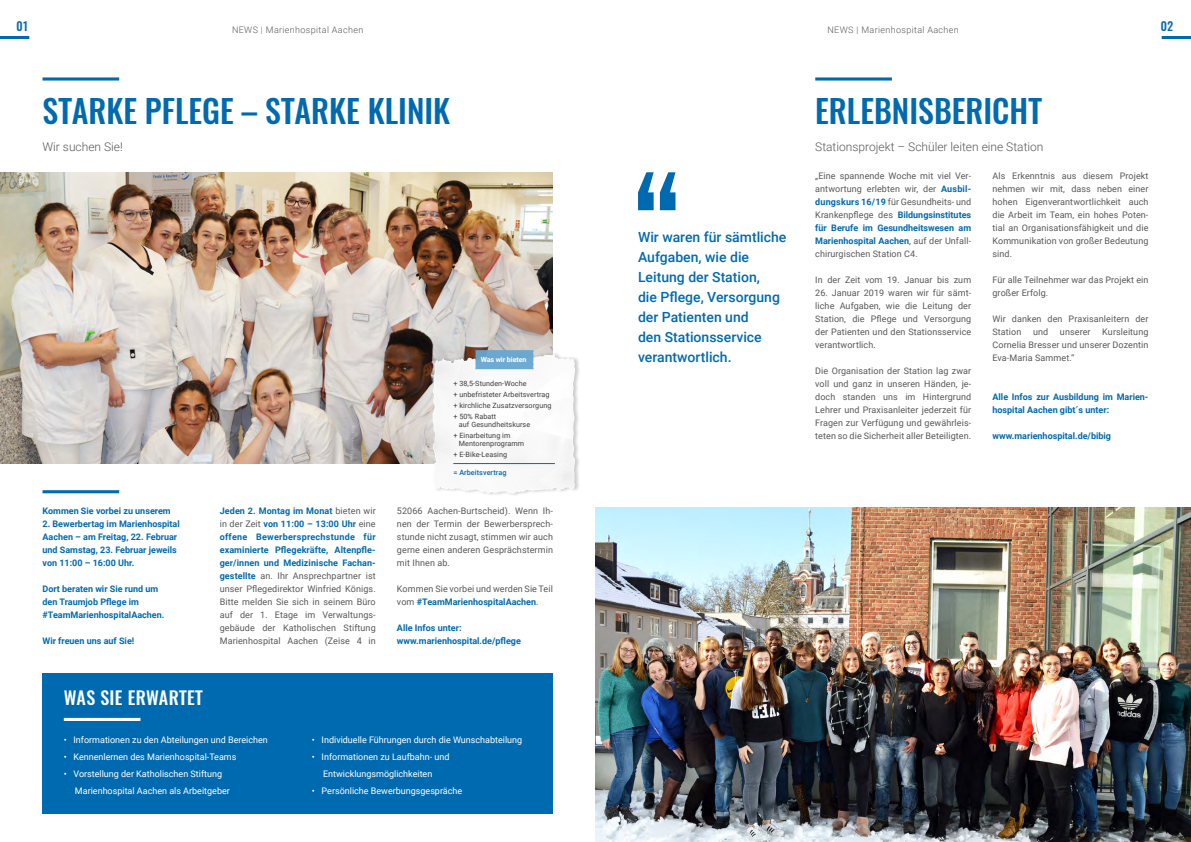
<style>
.page{position:relative;width:1191px;height:842px;background:#fff}
.page>*{position:absolute;margin:0;border:0;box-sizing:border-box;transform-origin:0 0}
.Headline{font:500 32px "Oswald";color:#006ab0}
.t1{font:500 18px "Oswald";letter-spacing:.02em;color:#fff}
.t2{font:500 14px/20px "Roboto";color:#006ab0}
.t3{font:300 12px "Roboto";color:#58585a}
.t4{font:500 12px "Oswald";color:#006ab0}
.t5{font:9px/13px "Roboto";letter-spacing:.01em;color:#58585a;text-align:justify}
.t6{font:700 9px/13px "Roboto";color:#006ab0}
.t7{font:9px "Roboto";color:#fff}
.t8{font:300 9px "Roboto";letter-spacing:.04em;color:#58585a}
.t9{font:7.2px "Roboto";letter-spacing:.01em;color:#3e3d40}
.t10{font:500 7.2px "Roboto";letter-spacing:.01em;color:#006ab0}
.t11{font:700 7.1px "Roboto";letter-spacing:-.01em;color:#fff}
.s1{font-weight:700;color:#006ab0}
</style>
<div class="page">
<hr style="left:0;top:36px;width:29px;height:3px;background:#006ab0">
<hr style="left:1161px;top:36px;width:30px;height:3px;background:#006ab0">
<img style="left:0;top:172px;width:553px;height:291px">
<hr style="left:43px;top:490px;width:76px;height:3px;background:#006ab0">
<div style="left:43px;top:673px;width:510px;height:141px;background:#006ab0"></div>
<img style="left:595px;top:508px;width:596px;height:334px">
<hr style="left:64px;top:718px;width:76px;height:3px;background:#fff">
<div style="left:432px;top:351px;width:149px;height:146px;background:#000;opacity:.2"></div>
<svg style="left:432px;top:350px;width:143px;height:144px"></svg>
<svg style="left:638px;top:172px;width:37px;height:38px"></svg>
<svg style="left:43px;top:77px;width:76px;height:4px"></svg>
<svg style="left:815px;top:77px;width:77px;height:4px"></svg>
<p class="t4" style="left:16px;top:20px;width:14px">01</p>
<p class="t8" style="left:232px;top:24px;width:133px">NEWS | Marienhospital Aachen</p>
<p class="t8" style="left:827px;top:24px;width:133px">NEWS | Marienhospital Aachen</p>
<p class="t4" style="left:1161px;top:20px;width:14px">02</p>
<p class="Headline" style="left:43px;top:95px;width:409px">STARKE PFLEGE – STARKE KLINIK</p>
<p class="Headline" style="left:815px;top:95px;width:228px">ERLEBNISBERICHT</p>
<p class="t3" style="left:43px;top:138px;width:82px">Wir suchen Sie!</p>
<p class="t3" style="left:815px;top:138px;width:230px">Stationsprojekt – Schüler leiten eine Station</p>
<p class="t11" style="left:481px;top:355px;width:47px">Was wir bieten</p>
<p class="t6" style="left:43px;top:504px;width:130px">Kommen Sie vorbei zu unserem</p>
<p class="t6" style="left:43px;top:517px;width:139px">2. Bewerbertag im Marienhospital<br>Aachen – am Freitag, 22. Februar</p>
<p class="t6" style="left:43px;top:543px;width:136px">und Samstag, 23. Februar jeweils</p>
<p class="t6" style="left:43px;top:556px;width:93px">von 11:00 – 16:00 Uhr.</p>
<p class="t6" style="left:43px;top:582px;width:117px">Dort beraten wir Sie rund um</p>
<p class="t6" style="left:43px;top:595px;width:98px">den Traumjob Pflege im</p>
<p class="t6" style="left:43px;top:608px;width:123px">#TeamMarienhospitalAachen.</p>
<p class="t6" style="left:43px;top:634px;width:93px">Wir freuen uns auf Sie!</p>
<p class="t5" style="left:220px;top:504px;width:157px"><span class="s1">Jeden 2. Montag im Monat</span> bieten wir in der Zeit <span class="s1">von 11:00 – 13:00 Uhr</span> eine <span class="s1">offene Bewerbersprechstunde für examinierte Pflegekräfte, Altenpfle&shy;ger/innen und Medizinische Fachan&shy;gestellte</span> an. Ihr Ansprechpartner ist unser Pflegedirektor Winfried Königs.<br>Bitte melden Sie sich in seinem Büro auf der 1. Etage im Verwaltungs&shy;gebäude der Katholischen Stiftung Marienhospital Aachen (Zeise 4 in</p>
<p class="t9" style="left:453px;top:379px;width:75px">+ 38,5-Stunden-Woche</p>
<p class="t9" style="left:453px;top:390px;width:98px">+ unbefristeter Arbeitsvertrag</p>
<p class="t9" style="left:453px;top:401px;width:100px">+ kirchliche Zusatzversorgung</p>
<p class="t9" style="left:453px;top:412px;width:44px">+ 50% Rabatt</p>
<p class="t9" style="left:459px;top:420px;width:73px">auf Gesundheitskurse</p>
<p class="t9" style="left:453px;top:431px;width:59px">+ Einarbeitung im</p>
<p class="t9" style="left:459px;top:439px;width:67px">Mentorenprogramm</p>
<p class="t9" style="left:453px;top:450px;width:55px">+ E-Bike-Leasing</p>
<p class="t10" style="left:453px;top:467px;width:55px">= Arbeitsvertrag</p>
<p class="t5" style="left:397px;top:504px;width:157px">52066 Aachen-Burtscheid). Wenn Ih&shy;nen der Termin der Bewerbersprech&shy;stunde nicht zusagt, stimmen wir auch gerne einen anderen Gesprächstermin mit Ihnen ab.</p>
<p class="t5" style="left:397px;top:582px;width:157px">Kommen Sie vorbei und werden Sie Teil vom <span class="s1">#TeamMarienhospitalAachen</span>.</p>
<p class="t6" style="left:397px;top:621px;width:66px">Alle Infos unter:</p>
<p class="t6" style="left:397px;top:634px;width:125px">www.marienhospital.de/pflege</p>
<p class="t1" style="left:64px;top:688px;width:141px">WAS SIE ERWARTET</p>
<p class="t7" style="left:64px;top:734px;width:205px">• Informationen zu den Abteilungen und Bereichen</p>
<p class="t7" style="left:64px;top:751px;width:174px">• Kennenlernen des Marienhospital-Teams</p>
<p class="t7" style="left:64px;top:768px;width:160px">• Vorstellung der Katholischen Stiftung</p>
<p class="t7" style="left:75px;top:785px;width:156px">Marienhospital Aachen als Arbeitgeber</p>
<p class="t7" style="left:312px;top:734px;width:212px">• Individuelle Führungen durch die Wunschabteilung</p>
<p class="t7" style="left:312px;top:751px;width:139px">• Informationen zu Laufbahn- und</p>
<p class="t7" style="left:323px;top:768px;width:111px">Entwicklungsmöglichkeiten</p>
<p class="t7" style="left:312px;top:785px;width:152px">• Persönliche Bewerbungsgespräche</p>
<p class="t2" style="left:638px;top:226px;width:150px">Wir waren für sämtliche<br>Aufgaben, wie die<br>Leitung der Station,<br>die Pflege, Versorgung der Patienten und<br>den Stationsservice verantwortlich.</p>
<p class="t5" style="left:815px;top:169px;width:157px">„Eine spannende Woche mit viel Ver&shy;antwortung erlebten wir, der <span class="s1">Ausbil&shy;dungskurs 16/19</span> für Gesundheits- und Krankenpflege des <span class="s1">Bildungsinstitutes für Berufe im Gesundheitswesen am Marienhospital Aachen</span>, auf der Unfall&shy;chirurgischen Station C4.</p>
<p class="t5" style="left:815px;top:273px;width:157px">In der Zeit vom 19. Januar bis zum</p>
<p class="t5" style="left:815px;top:286px;width:157px">26. Januar 2019 waren wir für sämt&shy;liche Aufgaben, wie die Leitung der Station, die Pflege und Versorgung der Patienten und den Stationsservice verantwortlich.</p>
<p class="t5" style="left:815px;top:364px;width:157px">Die Organisation der Station lag zwar voll und ganz in unseren Händen, je&shy;doch standen uns im Hintergrund Lehrer und Praxisanleiter jederzeit für Fragen zur Verfügung und gewährleis&shy;teten so die Sicherheit aller Beteiligten.</p>
<p class="t5" style="left:992px;top:169px;width:157px">Als Erkenntnis aus diesem Projekt nehmen wir mit, dass neben einer hohen Eigenverantwortlichkeit auch die Arbeit im Team, ein hohes Poten&shy;tial an Organisationsfähigkeit und die Kommunikation von großer Bedeutung sind.</p>
<p class="t5" style="left:992px;top:273px;width:157px">Für alle Teilnehmer war das Projekt ein großer Erfolg.</p>
<p class="t5" style="left:992px;top:312px;width:157px">Wir danken den Praxisanleitern der<br>Station</p>
<p class="t5" style="left:992px;top:325px;width:157px;text-indent:110px">Kursleitung Cornelia Bresser und unserer Dozentin Eva-Maria Sammet.“</p>
<p class="t6" style="left:992px;top:390px;width:157px">Alle Infos zur Ausbildung im Marien&shy;hospital Aachen gibt´s unter:</p>
<p class="t6" style="left:992px;top:429px;width:120px">www.marienhospital.de/bibig</p>
<p class="t5" style="left:1033px;top:325px;width:17px">und</p>
<p class="t5" style="left:1060px;top:325px;width:32px">unserer</p>
</div>
